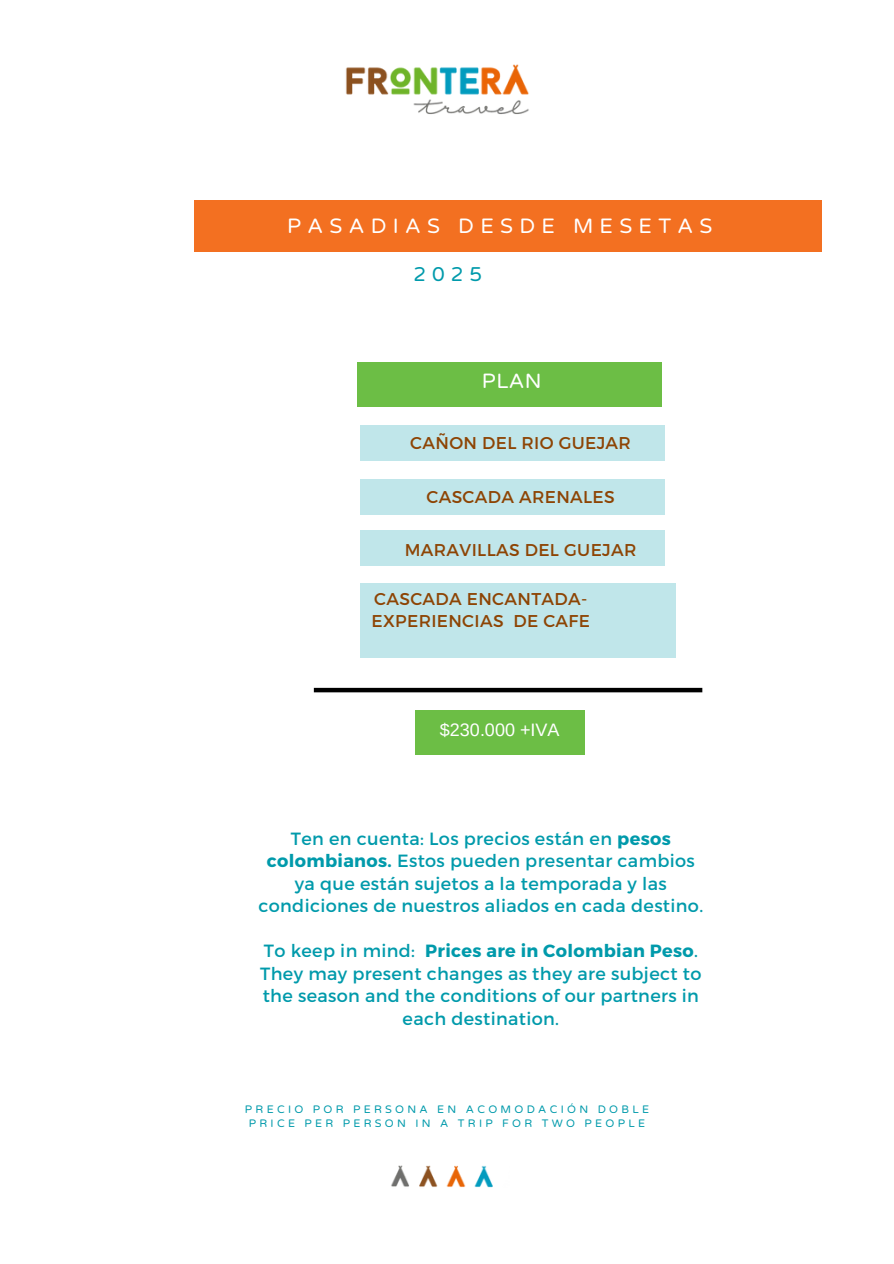
<style>
.page{position:relative;width:894px;height:1264px;background:#fff}
.page>*{position:absolute;margin:0;border:0;box-sizing:border-box;transform-origin:0 0}
.t1{font:21px "Varela Round";letter-spacing:.3em;color:#fff}
.t2{font:20.85px "Varela Round";color:#fff}
.t3{font:20.1px "Varela Round";color:#009aab}
.t4{font:18px "Arimo";color:#fff}
.t5{font:17.7px/22.5px "Montserrat";letter-spacing:.02em;color:#009aab;text-align:center}
.t6{font:17.1px/21.8px "Montserrat";letter-spacing:.02em;color:#8d4404}
.t7{font:10.95px/13.8px "Varela Round";letter-spacing:.3em;color:#009aab;text-align:center}
.s1{font-weight:700}
</style>
<div class="page">
<img style="left:345px;top:64px;width:184px;height:50px">
<div style="left:194px;top:200px;width:627px;height:51px;background:#f37021"></div>
<div style="left:360px;top:425px;width:304px;height:35px;background:#c0e6ea"></div>
<div style="left:357px;top:362px;width:304px;height:45px;background:#6cbe45"></div>
<div style="left:360px;top:479px;width:304px;height:35px;background:#c0e6ea"></div>
<div style="left:360px;top:530px;width:304px;height:36px;background:#c0e6ea"></div>
<div style="left:360px;top:584px;width:315px;height:74px;background:#c0e6ea"></div>
<div style="left:415px;top:710px;width:169px;height:45px;background:#6cbe45"></div>
<img style="left:391px;top:1165px;width:102px;height:23px">
<hr style="left:314px;top:688px;width:388px;height:4px;background:#000">
<p class="t1" style="left:287px;top:213px;width:426px">PASADIAS DESDE MESETAS</p>
<h1 class="t3" style="left:413px;top:263px;width:70px">2025</h1>
<h1 class="t2" style="left:482px;top:369px;width:61px">PLAN</h1>
<h5 class="t6" style="left:410px;top:431px;width:222px">CAÑON DEL RIO GUEJAR</h5>
<h1 class="t6" style="left:426px;top:485px;width:190px">CASCADA ARENALES</h1>
<h2 class="t6" style="left:404px;top:538px;width:233px">MARAVILLAS DEL GUEJAR</h2>
<h2 class="t6" style="left:371px;top:587px;width:220px">CASCADA ENCANTADA-<br>EXPERIENCIAS DE CAFE</h2>
<h3 class="t4" style="left:440px;top:719px;width:121px">$230.000 +IVA</h3>
<h3 class="t5" style="left:258px;top:826px;width:446px">Ten en cuenta: Los precios están en <span class="s1">pesos colombianos.</span> Estos pueden presentar cambios ya que están sujetos a la temporada y las condiciones de nuestros aliados en cada destino.</h3>
<p class="t5" style="left:260px;top:938px;width:442px">To keep in mind: <span class="s1">Prices are in Colombian Peso</span>.<br>They may present changes as they are subject to the season and the conditions of our partners in each destination.</p>
<h2 class="t7" style="left:245px;top:1102px;width:405px">PRECIO POR PERSONA EN ACOMODACIÓN DOBLE<br>PRICE PER PERSON IN A TRIP FOR TWO PEOPLE</h2>
</div>
